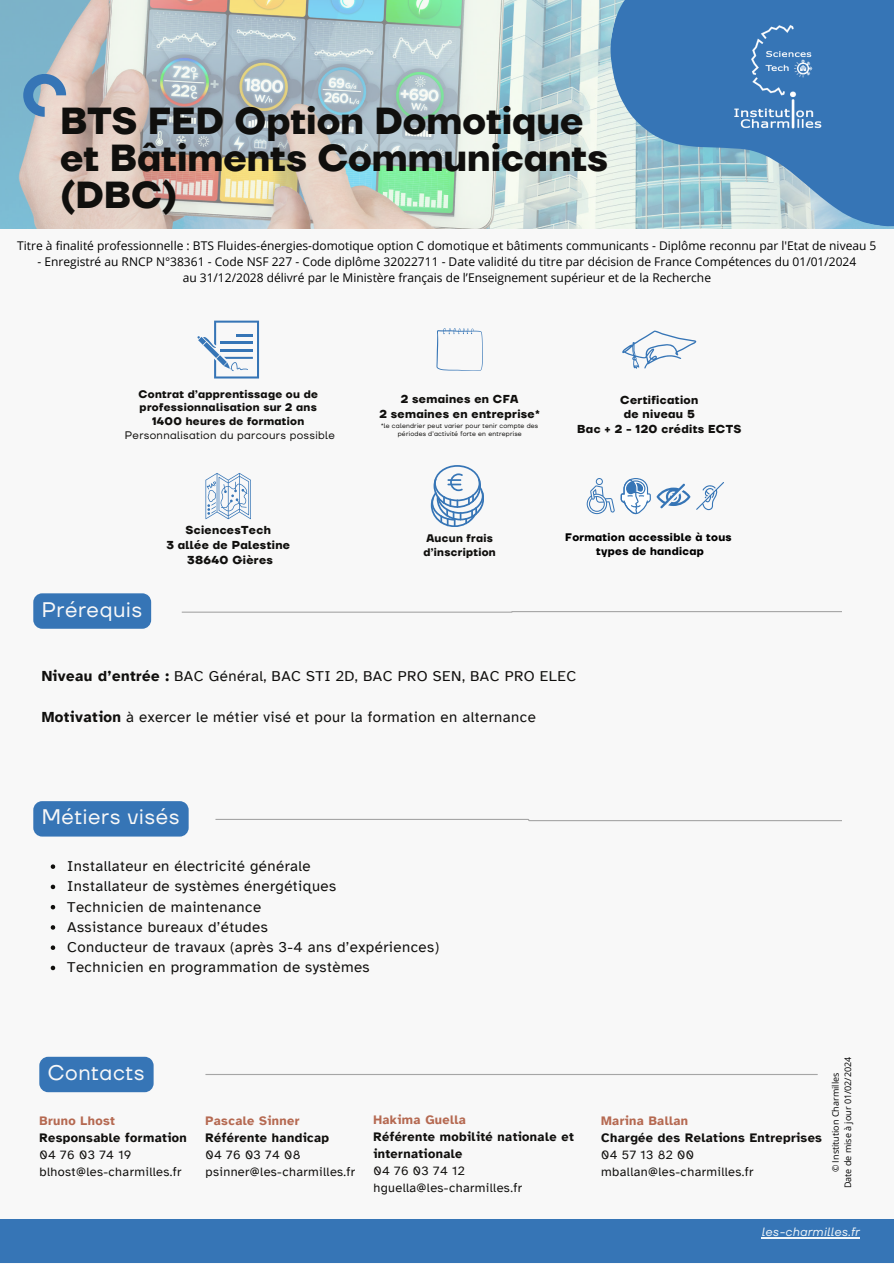
<style>
.page{position:relative;width:894px;height:1264px;background:#fff}
.page>*{position:absolute;margin:0;border:0;box-sizing:border-box;transform-origin:0 0}
.t1{font:700 37.5px/37px "TT Firs Neue";color:#100f0d}
.t2{font:21px "TT Firs Neue";letter-spacing:.03em;color:#f8f8f8}
.t3{font:15px/20.2px "Atkinson Hyperlegible";letter-spacing:.03em;color:#100f0d}
.t4{font:12.75px/17.1px "Atkinson Hyperlegible";letter-spacing:.03em;color:#100f0d}
.t5{font:700 12.75px/17px "Atkinson Hyperlegible";letter-spacing:.03em;color:#100f0d}
.t6{font:700 12.75px "Atkinson Hyperlegible";letter-spacing:.03em;color:#b56951}
.t7{font:12px/16px "Open Sans";color:#000;text-align:center}
.t8{font:italic 12px "TT Firs Neue";letter-spacing:.03em;color:#f1f6f9}
.t9{font:700 11.55px/14.4px "TT Firs Neue";letter-spacing:.03em;color:#100f0d;text-align:center}
.t10{font:700 11.4px/14.7px "TT Firs Neue";letter-spacing:.03em;color:#100f0d;text-align:center}
.t11{font:700 10.95px/13.6px "TT Firs Neue";letter-spacing:.03em;color:#100f0d}
.t12{font:700 10.95px/13.6px "TT Firs Neue";letter-spacing:.03em;color:#000;text-align:center}
.t13{font:10.95px "TT Firs Neue";letter-spacing:.03em;color:#100f0d}
.t14{font:9px/12px "Open Sans";color:#000;text-align:center}
.t15{font:6.6px/8.2px "TT Firs Neue";letter-spacing:.03em;color:#100f0d;text-align:center}
.s1{font-weight:700}
</style>
<div class="page">
<div style="left:0;top:0;width:893px;height:1263px;background:#f8f8f8"></div>
<img style="left:0;top:0;width:893px;height:229px">
<svg style="left:23px;top:74px;width:43px;height:43px"></svg>
<div style="left:0;top:1219px;width:893px;height:44px;background:#3675b6"></div>
<svg style="left:610px;top:0;width:283px;height:226px;fill:#3675b6"></svg>
<svg style="left:181px;top:611px;width:661px;height:2px"></svg>
<hr style="left:205px;top:1073px;width:612px;height:2px;background:#a6a6a6">
<div style="left:33px;top:801px;width:156px;height:35px;background:#3675b6"></div>
<svg style="left:215px;top:818px;width:627px;height:3px"></svg>
<img style="left:727px;top:14px;width:115px;height:120px">
<hr style="left:761px;top:1237px;width:98px;height:1px;background:#f1f6f9">
<div style="left:39px;top:1056px;width:114px;height:36px;background:#3675b6"></div>
<div style="left:33px;top:593px;width:118px;height:35px;background:#3675b6"></div>
<svg style="left:51px;top:864px;width:4px;height:4px"></svg>
<svg style="left:51px;top:884px;width:4px;height:5px"></svg>
<svg style="left:51px;top:905px;width:4px;height:4px"></svg>
<svg style="left:51px;top:925px;width:4px;height:4px"></svg>
<svg style="left:51px;top:945px;width:4px;height:4px"></svg>
<svg style="left:51px;top:965px;width:4px;height:5px"></svg>
<svg style="left:436px;top:328px;width:46px;height:43px"></svg>
<svg style="left:622px;top:330px;width:74px;height:39px"></svg>
<svg style="left:205px;top:473px;width:45px;height:46px"></svg>
<svg style="left:197px;top:320px;width:62px;height:58px"></svg>
<svg style="left:430px;top:465px;width:53px;height:62px"></svg>
<svg style="left:586px;top:478px;width:28px;height:36px"></svg>
<svg style="left:656px;top:483px;width:34px;height:25px"></svg>
<svg style="left:696px;top:482px;width:27px;height:28px"></svg>
<svg style="left:620px;top:478px;width:30px;height:36px"></svg>
<h1 class="t1" style="left:60px;top:103px;width:549px">BTS FED Option Domotique et Bâtiments Communicants (DBC)</h1>
<p class="t7" style="left:17px;top:237px;width:860px">Titre à finalité professionnelle : BTS Fluides-énergies-domotique option C domotique et bâtiments communicants - Diplôme reconnu par l'Etat de niveau 5</p>
<p class="t7" style="left:37px;top:253px;width:820px">- Enregistré au RNCP N°38361 - Code NSF 227 - Code diplôme 32022711 - Date validité du titre par décision de France Compétences du 01/01/2024 au 31/12/2028 délivré par le Ministère français de lʼEnseignement supérieur et de la Recherche</p>
<p class="t11" style="left:138px;top:387px;width:181px;text-align:center">Contrat d’apprentissage ou de professionnalisation sur 2 ans<br>1400 heures de formation</p>
<p class="t13" style="left:125px;top:427px;width:211px">Personnalisation du parcours possible</p>
<h2 class="t2" style="left:42px;top:595px;width:102px">Prérequis</h2>
<p class="t9" style="left:166px;top:523px;width:125px">SciencesTech<br>3 allée de Palestine<br>38640 Gières</p>
<p class="t10" style="left:379px;top:392px;width:162px">2 semaines en CFA<br>2 semaines en entreprise*</p>
<p class="t15" style="left:381px;top:421px;width:159px">*le calendrier peut varier pour tenir compte des périodes d’activité forte en entreprise</p>
<p class="t9" style="left:577px;top:393px;width:166px">Certification<br>de niveau 5<br>Bac + 2 - 120 crédits ECTS</p>
<p class="t11" style="left:423px;top:531px;width:74px">Aucun frais d’inscription</p>
<p class="t12" style="left:565px;top:530px;width:168px">Formation accessible à tous types de handicap</p>
<p class="t3" style="left:42px;top:666px;width:536px"><span class="s1">Niveau d’entrée :</span> BAC Général, BAC STI 2D, BAC PRO SEN, BAC PRO ELEC</p>
<p class="t3" style="left:42px;top:707px;width:495px"><span class="s1">Motivation</span> à exercer le métier visé et pour la formation en alternance</p>
<h2 class="t2" style="left:42px;top:802px;width:139px">Métiers visés</h2>
<p class="t3" style="left:67px;top:856px;width:373px">Installateur en électricité générale<br>Installateur de systèmes énergétiques<br>Technicien de maintenance<br>Assistance bureaux d’études<br>Conducteur de travaux (après 3-4 ans d’expériences)<br>Technicien en programmation de systèmes</p>
<h2 class="t2" style="left:48px;top:1058px;width:98px">Contacts</h2>
<p class="t6" style="left:39px;top:1112px;width:77px">Bruno Lhost</p>
<p class="t5" style="left:39px;top:1129px;width:149px">Responsable formation</p>
<p class="t4" style="left:39px;top:1146px;width:143px">04 76 03 74 19 blhost@les-charmilles.fr</p>
<p class="t6" style="left:205px;top:1112px;width:95px">Pascale Sinner</p>
<p class="t5" style="left:205px;top:1129px;width:125px">Référente handicap</p>
<p class="t4" style="left:205px;top:1146px;width:151px">04 76 03 74 08 psinner@les-charmilles.fr</p>
<p class="t6" style="left:373px;top:1112px;width:94px">Hakima Guella</p>
<p class="t5" style="left:373px;top:1128px;width:202px">Référente mobilité nationale et internationale</p>
<p class="t4" style="left:373px;top:1162px;width:150px">04 76 03 74 12 hguella@les-charmilles.fr</p>
<p class="t6" style="left:601px;top:1112px;width:88px">Marina Ballan</p>
<p class="t5" style="left:601px;top:1129px;width:222px">Chargée des Relations Entreprises</p>
<p class="t4" style="left:601px;top:1146px;width:154px">04 57 13 82 00 mballan@les-charmilles.fr</p>
<p class="t14" style="left:829px;top:1188px;width:133px;rotate:-90deg">© Institution Charmilles<br>Date de mise à jour 01/02/2024</p>
<p class="t8" style="left:761px;top:1223px;width:99px">les-charmilles.fr</p>
</div>
